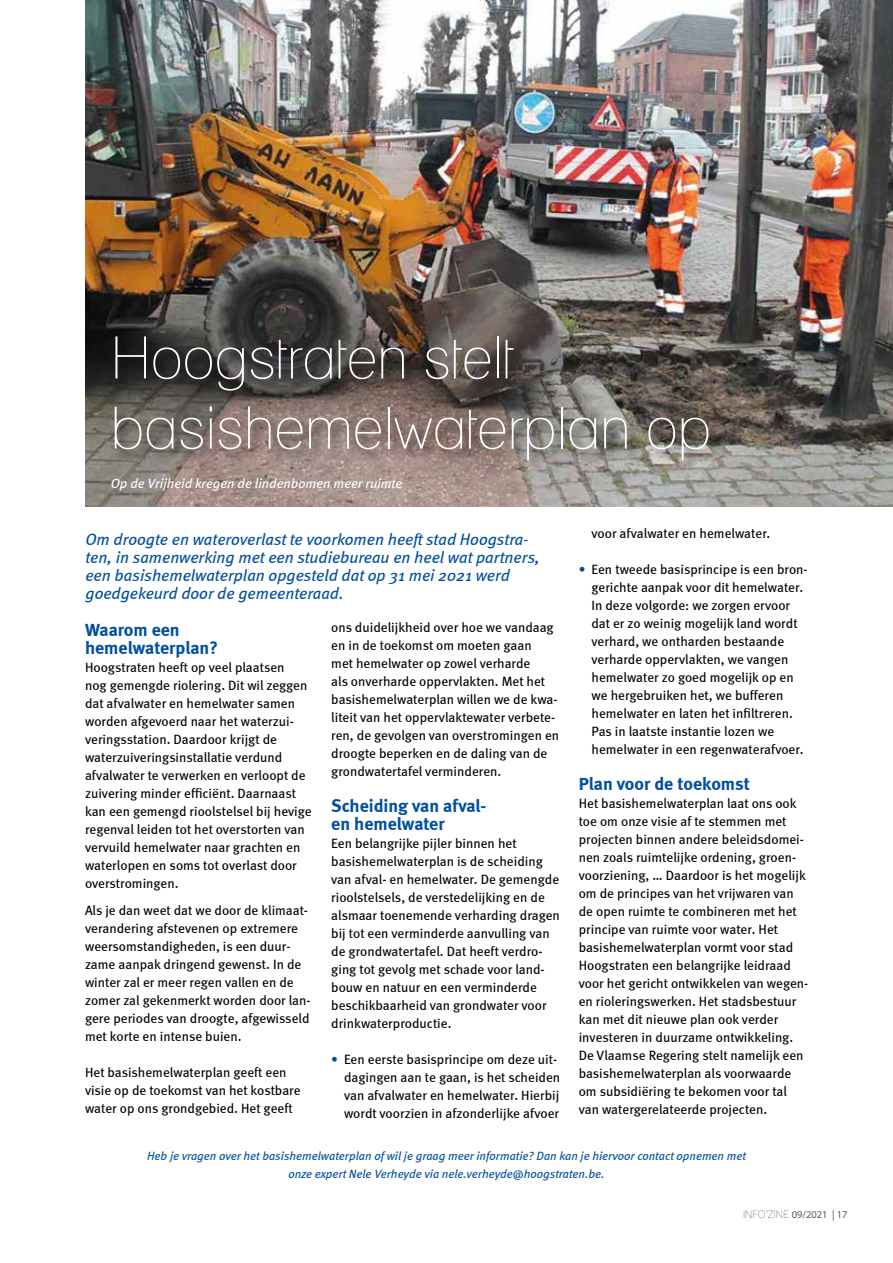
<style>
.page{position:relative;width:893px;height:1263px;background:#fff}
.page>*{position:absolute;margin:0;border:0;box-sizing:border-box;transform-origin:0 0}
.t1{font:condensed 58.5px/70.2px "Lane";color:#fff}
.t2{font:700 18px/18px "Meta";color:#004f9f}
.t3{font:italic 16.5px/18px "Meta";color:#004f9f}
.t4{font:13.5px/18px "Meta";color:#000}
.t5{font:italic 13.5px "Meta";color:#fff}
.t6{font:italic 12px/18px "Meta";color:#004f9f;text-align:center}
.t7{font:10.5px "Myriad Pro";color:#685546}
.s1{color:#004f9f}
.s2{font-family:"Lane";font-stretch:condensed}
</style>
<div class="page">
<img style="left:85px;top:0;width:808px;height:507px">
<div style="left:113px;top:335px;width:609px;height:139px;background:#000;opacity:.75"></div>
<h1 class="t1" style="left:111px;top:322px;width:602px">Hoogstraten stelt basishemelwaterplan op</h1>
<p class="t5" style="left:111px;top:475px;width:293px">Op de Vrijheid kregen de lindenbomen meer ruimte</p>
<p class="t3" style="left:85px;top:530px;width:456px">Om droogte en wateroverlast te voorkomen heeft stad Hoogstra&shy;ten, in samenwerking met een studiebureau en heel wat partners, een basishemelwaterplan opgesteld dat op 31 mei 2021 werd goedgekeurd door de gemeenteraad.</p>
<p class="t4" style="left:591px;top:524px;width:180px">voor afvalwater en hemelwater.</p>
<p class="t4" style="left:591px;top:560px;width:218px;text-indent:-13px"><span class="s1">•</span> Een tweede basisprincipe is een bron&shy;gerichte aanpak voor dit hemelwater.<br>In deze volgorde: we zorgen ervoor dat er zo weinig mogelijk land wordt verhard, we ontharden bestaande verharde oppervlakten, we vangen hemelwater zo goed mogelijk op en we hergebruiken het, we bufferen hemelwater en laten het infiltreren.<br>Pas in laatste instantie lozen we hemelwater in een regenwaterafvoer.</p>
<h2 class="t2" style="left:579px;top:775px;width:173px">Plan voor de toekomst</h2>
<p class="t4" style="left:579px;top:794px;width:231px">Het basishemelwaterplan laat ons ook toe om onze visie af te stemmen met projecten binnen andere beleidsdomei&shy;nen zoals ruimtelijke ordening, groen&shy;voorziening, … Daardoor is het mogelijk om de principes van het vrijwaren van de open ruimte te combineren met het principe van ruimte voor water. Het basishemelwaterplan vormt voor stad Hoogstraten een belangrijke leidraad voor het gericht ontwikkelen van wegen&shy;en rioleringswerken. Het stadsbestuur kan met dit nieuwe plan ook verder investeren in duurzame ontwikkeling.<br>De Vlaamse Regering stelt namelijk een basishemelwaterplan als voorwaarde om subsidiëring te bekomen voor tal van watergerelateerde projecten.</p>
<p class="t6" style="left:147px;top:1146px;width:600px">Heb je vragen over het basishemelwaterplan of wil je graag meer informatie? Dan kan je hiervoor contact opnemen met onze expert Nele Verheyde via nele.verheyde@hoogstraten.be.</p>
<p class="t4" style="left:331px;top:618px;width:229px">ons duidelijkheid over hoe we vandaag en in de toekomst om moeten gaan<br>met hemelwater op zowel verharde<br>als onverharde oppervlakten. Met het basishemelwaterplan willen we de kwa&shy;liteit van het oppervlaktewater verbete&shy;ren, de gevolgen van overstromingen en droogte beperken en de daling van de grondwatertafel verminderen.</p>
<h2 class="t2" style="left:331px;top:796px;width:157px">Scheiding van afval&shy;en hemelwater</h2>
<p class="t4" style="left:331px;top:834px;width:230px">Een belangrijke pijler binnen het basishemelwaterplan is de scheiding van afval- en hemelwater. De gemengde rioolstelsels, de verstedelijking en de alsmaar toenemende verharding dragen bij tot een verminderde aanvulling van de grondwatertafel. Dat heeft verdro&shy;ging tot gevolg met schade voor land&shy;bouw en natuur en een verminderde beschikbaarheid van grondwater voor drinkwaterproductie.</p>
<p class="t4" style="left:344px;top:1050px;width:218px;text-indent:-13px"><span class="s1">•</span> Een eerste basisprincipe om deze uit&shy;dagingen aan te gaan, is het scheiden van afvalwater en hemelwater. Hierbij wordt voorzien in afzonderlijke afvoer</p>
<h2 class="t2" style="left:85px;top:620px;width:134px">Waarom een hemelwaterplan?</h2>
<p class="t4" style="left:85px;top:658px;width:228px">Hoogstraten heeft op veel plaatsen<br>nog gemengde riolering. Dit wil zeggen dat afvalwater en hemelwater samen worden afgevoerd naar het waterzui&shy;veringsstation. Daardoor krijgt de waterzuiveringsinstallatie verdund afvalwater te verwerken en verloopt de zuivering minder efficiënt. Daarnaast kan een gemengd rioolstelsel bij hevige regenval leiden tot het overstorten van vervuild hemelwater naar grachten en waterlopen en soms tot overlast door overstromingen.</p>
<p class="t4" style="left:85px;top:901px;width:227px">Als je dan weet dat we door de klimaat&shy;verandering afstevenen op extremere weersomstandigheden, is een duur&shy;zame aanpak dringend gewenst. In de winter zal er meer regen vallen en de zomer zal gekenmerkt worden door lan&shy;gere periodes van droogte, afgewisseld met korte en intense buien.</p>
<p class="t4" style="left:85px;top:1063px;width:217px">Het basishemelwaterplan geeft een visie op de toekomst van het kostbare water op ons grondgebied. Het geeft</p>
<p class="t7" style="left:743px;top:1208px;width:106px"><span class="s2">INFO’ZINE</span> 09/2021 | 17</p>
</div>
